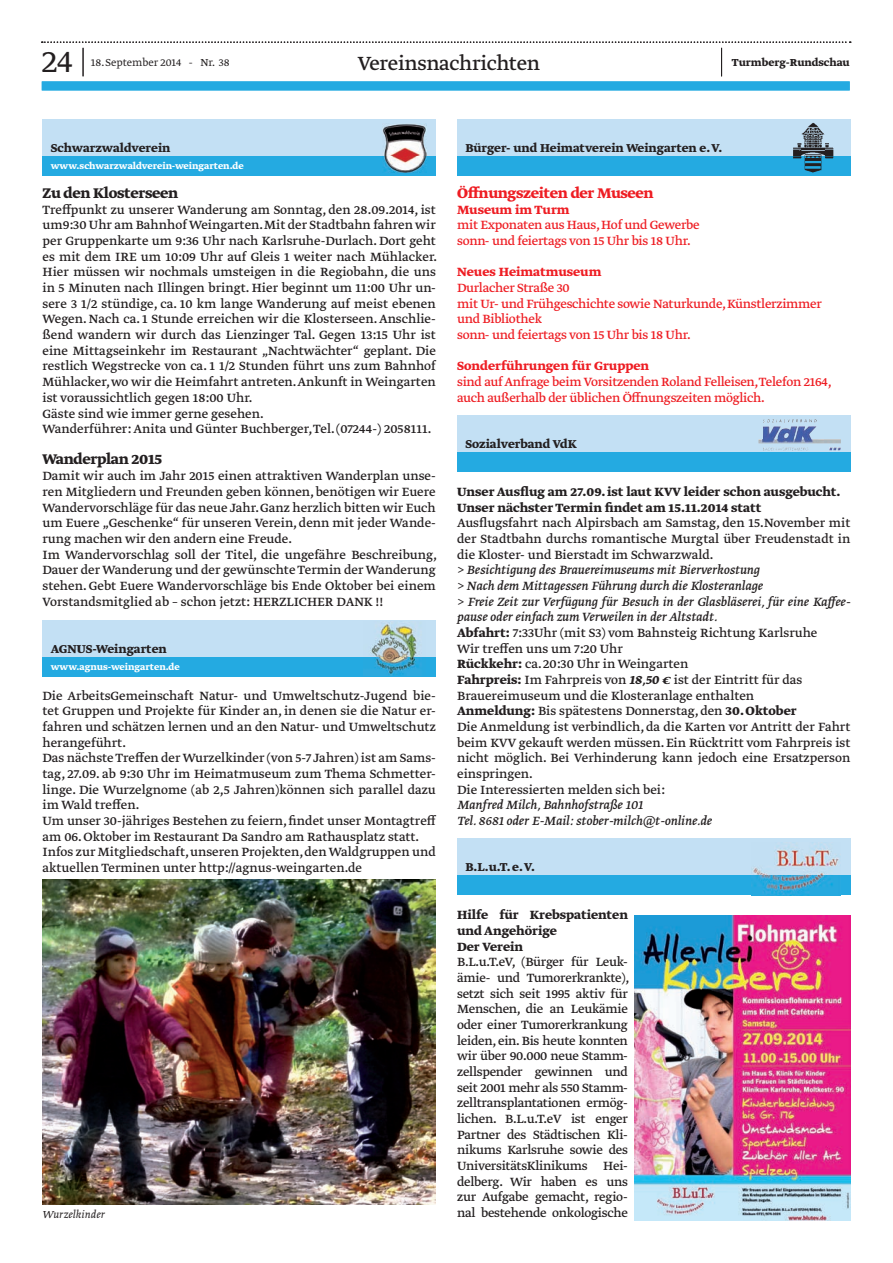
<style>
.page{position:relative;width:893px;height:1263px;background:#fff}
.page>*{position:absolute;margin:0;border:0;box-sizing:border-box;transform-origin:0 0}
.t1{font:300 36px "Greta Text Std";color:#231f20}
.t2{font:22.5px "Greta Text Std";letter-spacing:-.015em;color:#231f20}
.t3{font:700 16.5px "Greta Text Std";letter-spacing:-.02em;color:#231f20}
.t4{font:700 16.5px "Greta Text Std";letter-spacing:-.02em;color:#ee1d23}
.t5{font:14.1px/15.8px "Greta Text Std";color:#231f20}
.t6{font:14.1px/15.8px "Greta Text Std";letter-spacing:-.02em;color:#ee1d23}
.t7{font:14.1px/15.8px "Greta Text Std Italic Plus";color:#231f20}
.t8{font:700 14.1px/15.8px "Greta Text Std";color:#231f20}
.t9{font:700 14.1px "Greta Text Std";color:#ee1d23}
.t10{font:700 13.5px "Greta Text Std";color:#231f20}
.t11{font:300 12px "Greta Text Std";color:#231f20}
.t12{font:700 12px "Greta Text Std";color:#231f20}
.t13{font:italic 300 12px "Greta Text Std";letter-spacing:.015em;color:#231f20}
.t14{font:700 10.5px "Greta Text Std";color:#fff}
.s1{font-weight:700}
.s2{font-weight:700;font-style:italic}
</style>
<div class="page">
<div style="left:42px;top:81px;width:808px;height:9px;background:#24aae1"></div>
<svg style="left:42px;top:41px;width:809px;height:35px"></svg>
<div style="left:457px;top:838px;width:393px;height:57px;background:#c3e0f4"></div>
<div style="left:457px;top:875px;width:393px;height:20px;background:#24aae1"></div>
<img style="left:751px;top:844px;width:88px;height:51px">
<div style="left:457px;top:119px;width:393px;height:57px;background:#c3e0f4"></div>
<div style="left:457px;top:156px;width:393px;height:20px;background:#24aae1"></div>
<img style="left:793px;top:122px;width:41px;height:51px">
<div style="left:457px;top:415px;width:393px;height:57px;background:#c3e0f4"></div>
<div style="left:457px;top:452px;width:393px;height:20px;background:#24aae1"></div>
<img style="left:780px;top:419px;width:37px;height:3px">
<div style="left:43px;top:119px;width:393px;height:57px;background:#c3e0f4"></div>
<div style="left:43px;top:156px;width:393px;height:20px;background:#24aae1"></div>
<img style="left:383px;top:124px;width:43px;height:48px">
<div style="left:43px;top:620px;width:393px;height:57px;background:#c3e0f4"></div>
<div style="left:43px;top:657px;width:393px;height:20px;background:#24aae1"></div>
<img style="left:370px;top:623px;width:52px;height:53px">
<img style="left:43px;top:879px;width:393px;height:325px">
<img style="left:634px;top:915px;width:216px;height:305px">
<h1 class="t1" style="left:42px;top:41px;width:33px">24</h1>
<p class="t11" style="left:91px;top:56px;width:140px">18. September 2014 - Nr. 38</p>
<h2 class="t2" style="left:358px;top:50px;width:184px">Vereinsnachrichten</h2>
<p class="t12" style="left:732px;top:56px;width:119px">Turmberg-Rundschau</p>
<p class="t10" style="left:51px;top:140px;width:121px">Schwarzwaldverein</p>
<p class="t14" style="left:51px;top:159px;width:194px">www.schwarzwaldverein-weingarten.de</p>
<p class="t3" style="left:43px;top:183px;width:137px">Zu den Klosterseen</p>
<p class="t5" style="left:43px;top:202px;width:396px">Treffpunkt zu unserer Wanderung am Sonntag, den 28.09.2014, ist um9:30 Uhr am Bahnhof Weingarten. Mit der Stadtbahn fahren wir per Gruppenkarte um 9:36 Uhr nach Karlsruhe-Durlach. Dort geht es mit dem IRE um 10:09 Uhr auf Gleis 1 weiter nach Mühlacker.<br>Hier müssen wir nochmals umsteigen in die Regiobahn, die uns in 5 Minuten nach Illingen bringt. Hier beginnt um 11:00 Uhr un&shy;sere 3 1/2 stündige, ca. 10 km lange Wanderung auf meist ebenen Wegen. Nach ca. 1 Stunde erreichen wir die Klosterseen. Anschlie&shy;ßend wandern wir durch das Lienzinger Tal. Gegen 13:15 Uhr ist eine Mittagseinkehr im Restaurant „Nachtwächter“ geplant. Die restlich Wegstrecke von ca. 1 1/2 Stunden führt uns zum Bahnhof Mühlacker, wo wir die Heimfahrt antreten.Ankunft in Weingarten ist voraussichtlich gegen 18:00 Uhr.<br>Gäste sind wie immer gerne gesehen.<br>Wanderführer: Anita und Günter Buchberger, Tel. (07244-) 2058111.</p>
<p class="t3" style="left:43px;top:450px;width:121px">Wanderplan 2015</p>
<p class="t5" style="left:43px;top:469px;width:396px">Damit wir auch im Jahr 2015 einen attraktiven Wanderplan unse&shy;ren Mitgliedern und Freunden geben können, benötigen wir Euere Wandervorschläge für das neue Jahr. Ganz herzlich bitten wir Euch um Euere „Geschenke“ für unseren Verein, denn mit jeder Wande&shy;rung machen wir den andern eine Freude.<br>Im Wandervorschlag soll der Titel, die ungefähre Beschreibung, Dauer der Wanderung und der gewünschte Termin der Wanderung stehen. Gebt Euere Wandervorschläge bis Ende Oktober bei einem Vorstandsmitglied ab – schon jetzt: HERZLICHER DANK !!</p>
<p class="t10" style="left:51px;top:641px;width:117px">AGNUS-Weingarten</p>
<p class="t14" style="left:51px;top:661px;width:130px">www.agnus-weingarten.de</p>
<p class="t5" style="left:43px;top:688px;width:395px">Die ArbeitsGemeinschaft Natur- und Umweltschutz-Jugend bie&shy;tet Gruppen und Projekte für Kinder an, in denen sie die Natur er&shy;fahren und schätzen lernen und an den Natur- und Umweltschutz herangeführt.<br>Das nächste Treffen der Wurzelkinder (von 5-7 Jahren) ist am Sams&shy;tag, 27.09. ab 9:30 Uhr im Heimatmuseum zum Thema Schmetter&shy;linge. Die Wurzelgnome (ab 2,5 Jahren)können sich parallel dazu im Wald treffen.<br>Um unser 30-jähriges Bestehen zu feiern, findet unser Montagtreff am 06. Oktober im Restaurant Da Sandro am Rathausplatz statt.<br>Infos zur Mitgliedschaft, unseren Projekten, den Waldgruppen und aktuellen Terminen unter http://agnus-weingarten.de</p>
<p class="t13" style="left:43px;top:1207px;width:64px">Wurzelkinder</p>
<p class="t10" style="left:465px;top:140px;width:259px">Bürger- und Heimatverein Weingarten e. V.</p>
<p class="t4" style="left:457px;top:183px;width:198px">Öffnungszeiten der Museen</p>
<p class="t9" style="left:457px;top:201px;width:114px">Museum im Turm</p>
<p class="t6" style="left:457px;top:218px;width:244px">mit Exponaten aus Haus, Hof und Gewerbe sonn- und feiertags von 15 Uhr bis 18 Uhr.</p>
<p class="t9" style="left:457px;top:264px;width:146px">Neues Heimatmuseum</p>
<p class="t6" style="left:457px;top:281px;width:366px">Durlacher Straße 30<br>mit Ur- und Frühgeschichte sowie Naturkunde, Künstlerzimmer und Bibliothek<br>sonn- und feiertags von 15 Uhr bis 18 Uhr.</p>
<p class="t9" style="left:457px;top:358px;width:194px">Sonderführungen für Gruppen</p>
<p class="t6" style="left:457px;top:375px;width:376px">sind auf Anfrage beim Vorsitzenden Roland Felleisen,Telefon 2164, auch außerhalb der üblichen Öffnungszeiten möglich.</p>
<p class="t10" style="left:465px;top:436px;width:113px">Sozialverband VdK</p>
<p class="t8" style="left:457px;top:484px;width:385px">Unser Ausflug am 27.09. ist laut KVV leider schon ausgebucht.<br>Unser nächster Termin findet am 15.11.2014 statt</p>
<p class="t5" style="left:457px;top:516px;width:395px;text-align:justify">Ausflugsfahrt nach Alpirsbach am Samstag, den 15.November mit der Stadtbahn durchs romantische Murgtal über Freudenstadt in die Kloster- und Bierstadt im Schwarzwald.</p>
<p class="t7" style="left:457px;top:563px;width:395px">&gt; Besichtigung des Brauereimuseums mit Bierverkostung<br>&gt; Nach dem Mittagessen Führung durch die Klosteranlage<br>&gt; Freie Zeit zur Verfügung für Besuch in der Glasbläserei, für eine Kaffee&shy;pause oder einfach zum Verweilen in der Altstadt.</p>
<p class="t5" style="left:457px;top:626px;width:395px"><span class="s1">Abfahrt:</span> 7:33Uhr (mit S3) vom Bahnsteig Richtung Karlsruhe<br>Wir treffen uns um 7:20 Uhr<br><span class="s1">Rückkehr:</span> ca. 20:30 Uhr in Weingarten<br><span class="s1">Fahrpreis:</span> Im Fahrpreis von <span class="s2">18,50 €</span> ist der Eintritt für das Brauereimuseum und die Klosteranlage enthalten<br><span class="s1">Anmeldung:</span> Bis spätestens Donnerstag, den <span class="s1">30. Oktober<br></span>Die Anmeldung ist verbindlich, da die Karten vor Antritt der Fahrt beim KVV gekauft werden müssen. Ein Rücktritt vom Fahrpreis ist nicht möglich. Bei Verhinderung kann jedoch eine Ersatzperson einspringen.<br>Die Interessierten melden sich bei:</p>
<p class="t7" style="left:457px;top:798px;width:256px">Manfred Milch, Bahnhofstraße 101<br>Tel. 8681 oder E-Mail: stober-milch@t-online.de</p>
<p class="t10" style="left:465px;top:859px;width:71px">B.L.u.T. e. V.</p>
<p class="t8" style="left:457px;top:908px;width:172px">Hilfe für Krebspatienten und Angehörige<br>Der Verein</p>
<p class="t5" style="left:457px;top:955px;width:174px;text-align:justify">B.L.u.T.eV, (Bürger für Leuk&shy;ämie- und Tumorerkrankte), setzt sich seit 1995 aktiv für Menschen, die an Leukämie oder einer Tumorerkrankung leiden, ein. Bis heute konnten wir über 90.000 neue Stamm&shy;zellspender gewinnen und seit 2001 mehr als 550 Stamm&shy;zelltransplantationen ermög&shy;lichen. B.L.u.T.eV ist enger Partner des Städtischen Kli&shy;nikums Karlsruhe sowie des UniversitätsKlinikums Hei&shy;delberg. Wir haben es uns zur Aufgabe gemacht, regio&shy;nal bestehende onkologische</p>
</div>
